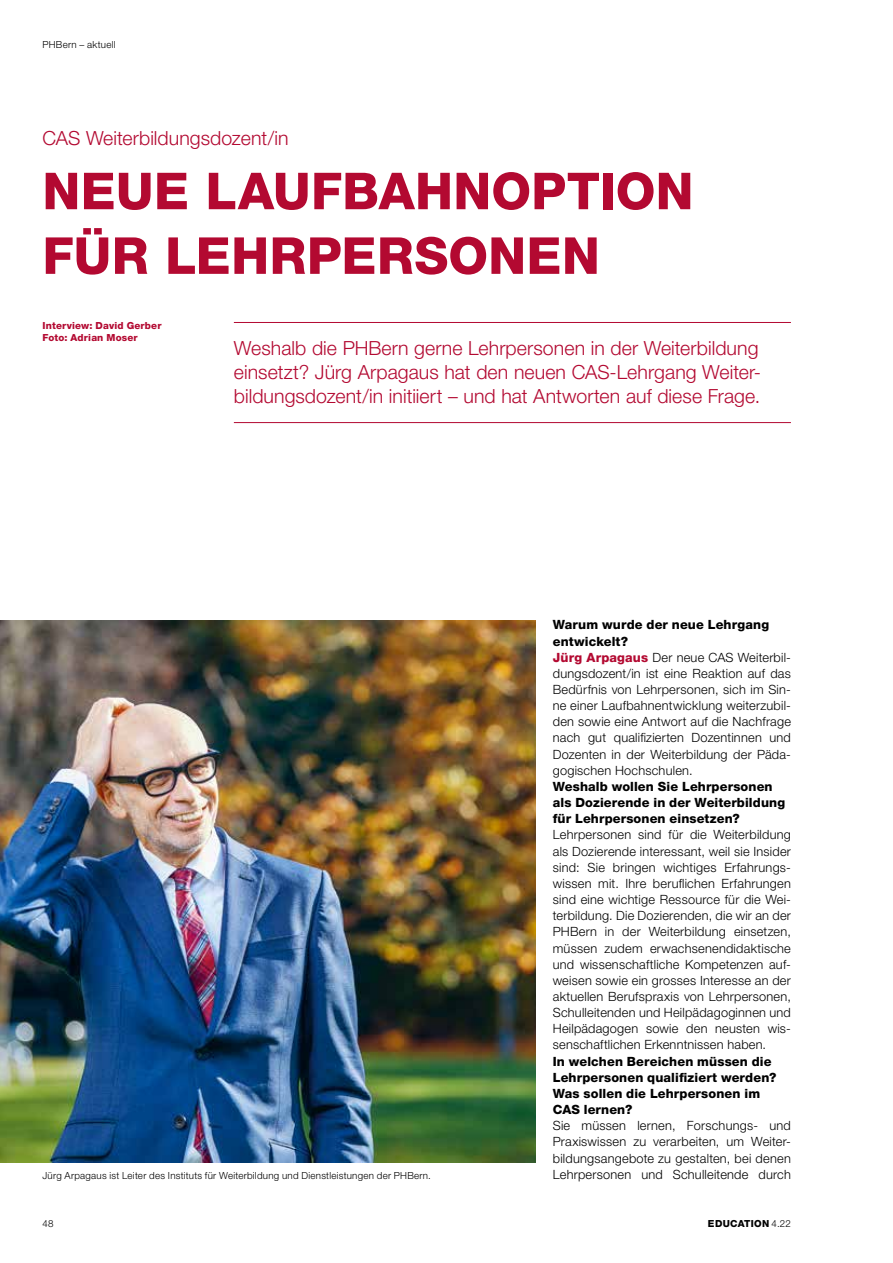
<style>
.page{position:relative;width:893px;height:1263px;background:#fff}
.page>*{position:absolute;margin:0;border:0;box-sizing:border-box;transform-origin:0 0}
.t1{font:800 51px/64.7px "Helvetica Neue LT Std";letter-spacing:.01em;color:#b30931}
.t2{font:300 19.5px/24.3px "Helvetica Neue LT Std";color:#b30931;text-align:justify}
.t3{font:300 12.75px/16.2px "Helvetica Neue LT Std";letter-spacing:.02em;color:#000;text-align:justify}
.t4{font:800 12.75px/16.2px "Helvetica Neue LT Std";letter-spacing:.01em;color:#000}
.t5{font:300 9.75px "Helvetica Neue LT Std";letter-spacing:.025em;color:#000}
.t6{font:800 9.75px/12.1px "Helvetica Neue LT Std";letter-spacing:.015em;color:#b30931}
.t7{font:800 9.75px "Helvetica Neue LT Std";letter-spacing:.03em;color:#000}
.s1{font-weight:800}
.s2{font-weight:800;color:#b30931}
.s3{font-weight:300}
</style>
<div class="page">
<img style="left:0;top:620px;width:536px;height:543px">
<hr style="left:234px;top:322px;width:557px;height:1px;background:#b30931">
<hr style="left:234px;top:422px;width:557px;height:1px;background:#b30931">
<p class="t5" style="left:43px;top:38px;width:75px">PHBern – aktuell</p>
<h2 class="t2" style="left:43px;top:125px;width:247px">CAS Weiterbildungsdozent/in</h2>
<h1 class="t1" style="left:43px;top:159px;width:652px">NEUE LAUFBAHNOPTION<br>FÜR LEHRPERSONEN</h1>
<p class="t6" style="left:43px;top:320px;width:121px">Interview: David Gerber<br>Foto: Adrian Moser</p>
<h2 class="t2" style="left:234px;top:335px;width:528px">Weshalb die PHBern gerne Lehrpersonen in der Weiterbildung einsetzt? Jürg Arpagaus hat den neuen CAS-Lehrgang Weiter&shy;bildungsdozent/in initiiert – und hat Antworten auf diese Frage.</h2>
<p class="t3" style="left:553px;top:616px;width:240px;text-align:left"><span class="s1">Warum wurde der neue Lehrgang entwickelt?<br></span><span class="s2">Jürg Arpagaus</span> Der neue CAS Weiterbil&shy;dungsdozent/in ist eine Reaktion auf das Bedürfnis von Lehrpersonen, sich im Sin&shy;ne einer Laufbahnentwicklung weiterzubil&shy;den sowie eine Antwort auf die Nachfrage nach gut qualifizierten Dozentinnen und Dozenten in der Weiterbildung der Päda&shy;gogischen Hochschulen.</p>
<p class="t4" style="left:553px;top:778px;width:234px">Weshalb wollen Sie Lehrpersonen als Dozierende in der Weiterbildung für Lehrpersonen einsetzen?</p>
<p class="t3" style="left:553px;top:826px;width:240px">Lehrpersonen sind für die Weiterbildung als Dozierende interessant, weil sie Insider sind: Sie bringen wichtiges Erfahrungs&shy;wissen mit. Ihre beruflichen Erfahrungen sind eine wichtige Ressource für die Wei&shy;terbildung. Die Dozierenden, die wir an der PHBern in der Weiterbildung einsetzen, müssen zudem erwachsenendidaktische und wissenschaftliche Kompetenzen auf&shy;weisen sowie ein grosses Interesse an der aktuellen Berufspraxis von Lehrpersonen, Schulleitenden und Heilpädagoginnen und Heilpädagogen sowie den neusten wis&shy;senschaftlichen Erkenntnissen haben.</p>
<p class="t4" style="left:553px;top:1053px;width:225px">In welchen Bereichen müssen die<br>Lehrpersonen qualifiziert werden?<br>Was sollen die Lehrpersonen im<br>CAS lernen?</p>
<p class="t3" style="left:553px;top:1117px;width:240px">Sie müssen lernen, Forschungs- und Praxiswissen zu verarbeiten, um Weiter&shy;bildungsangebote zu gestalten, bei denen</p>
<p class="t5" style="left:43px;top:1169px;width:390px">Jürg Arpagaus ist Leiter des Instituts für Weiterbildung und Dienstleistungen der PHBern.</p>
<p class="t3" style="left:553px;top:1166px;width:240px">Lehrpersonen und Schulleitende durch</p>
<p class="t5" style="left:43px;top:1218px;width:13px">48</p>
<p class="t7" style="left:708px;top:1218px;width:84px">EDUCATION <span class="s3">4.22</span></p>
</div>
